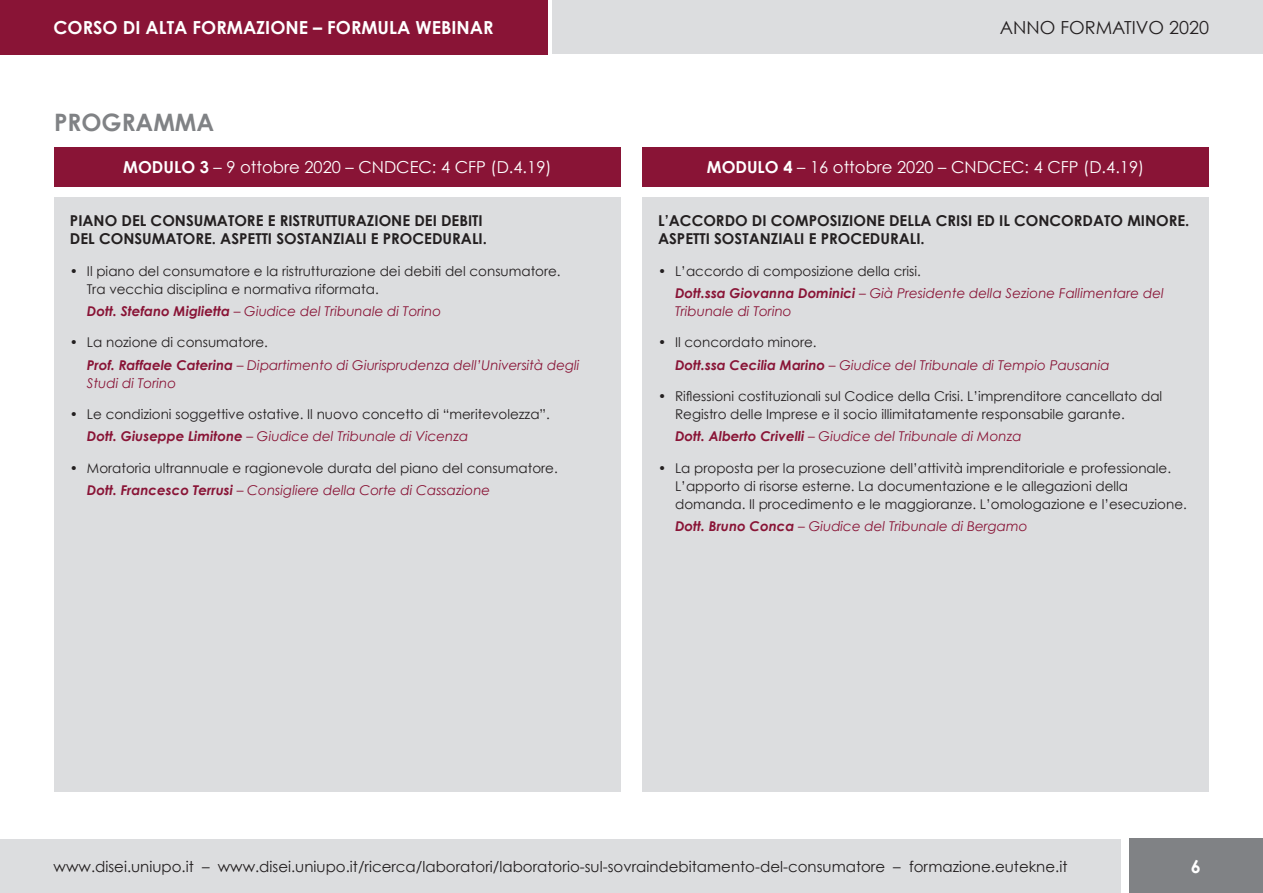
<style>
.page{position:relative;width:1263px;height:893px;background:#fff}
.page>*{position:absolute;margin:0;border:0;box-sizing:border-box;transform-origin:0 0}
.t1{font:700 24px "Century Gothic";color:#808285}
.t2{font:700 18px "Century Gothic";color:#fff}
.t3{font:18px "Century Gothic";color:#231f20}
.t4{font:16.5px "Century Gothic";color:#fff}
.t5{font:700 15px "Century Gothic";color:#231f20}
.t6{font:15px "Century Gothic";color:#231f20}
.t7{font:13.5px/18px "Century Gothic";color:#231f20}
.t8{font:italic 13.5px/18px "Century Gothic";color:#891436}
.s1{font-weight:700}
</style>
<div class="page">
<div style="left:0;top:0;width:548px;height:54px;background:#891436"></div>
<div style="left:552px;top:0;width:711px;height:54px;background:#dcdddf"></div>
<div style="left:0;top:839px;width:1120px;height:54px;background:#dcdddf"></div>
<div style="left:1129px;top:839px;width:134px;height:54px;background:#808285"></div>
<div style="left:54px;top:147px;width:567px;height:40px;background:#891436"></div>
<div style="left:54px;top:198px;width:567px;height:594px;background:#dcdddf"></div>
<div style="left:642px;top:147px;width:567px;height:40px;background:#891436"></div>
<div style="left:642px;top:198px;width:567px;height:594px;background:#dcdddf"></div>
<h2 class="t2" style="left:54px;top:16px;width:441px">CORSO DI ALTA FORMAZIONE – FORMULA WEBINAR</h2>
<h2 class="t3" style="left:1000px;top:16px;width:211px">ANNO FORMATIVO 2020</h2>
<p class="t1" style="left:54px;top:107px;width:162px">PROGRAMMA</p>
<p class="t4" style="left:123px;top:157px;width:430px"><span class="s1">MODULO 3</span> – 9 ottobre 2020 – CNDCEC: 4 CFP (D.4.19)</p>
<p class="t5" style="left:70px;top:211px;width:414px">PIANO DEL CONSUMATORE E RISTRUTTURAZIONE DEI DEBITI</p>
<p class="t5" style="left:70px;top:229px;width:419px">DEL CONSUMATORE. ASPETTI SOSTANZIALI E PROCEDURALI.</p>
<p class="t7" style="left:70px;top:261px;width:492px">• Il piano del consumatore e la ristrutturazione dei debiti del consumatore.</p>
<p class="t7" style="left:87px;top:279px;width:293px">Tra vecchia disciplina e normativa riformata.</p>
<p class="t8" style="left:87px;top:302px;width:356px"><span class="s1">Dott. Stefano Miglietta</span> – Giudice del Tribunale di Torino</p>
<p class="t7" style="left:70px;top:333px;width:200px">• La nozione di consumatore.</p>
<p class="t8" style="left:87px;top:355px;width:494px"><span class="s1">Prof. Raffaele Caterina</span> – Dipartimento di Giurisprudenza dell’Università degli<br>Studi di Torino</p>
<p class="t7" style="left:70px;top:405px;width:481px">• Le condizioni soggettive ostative. Il nuovo concetto di “meritevolezza”.</p>
<p class="t8" style="left:87px;top:427px;width:383px"><span class="s1">Dott. Giuseppe Limitone</span> – Giudice del Tribunale di Vicenza</p>
<p class="t7" style="left:70px;top:459px;width:489px">• Moratoria ultrannuale e ragionevole durata del piano del consumatore.</p>
<p class="t8" style="left:87px;top:481px;width:405px"><span class="s1">Dott. Francesco Terrusi</span> – Consigliere della Corte di Cassazione</p>
<p class="t4" style="left:707px;top:157px;width:439px"><span class="s1">MODULO 4</span> – 16 ottobre 2020 – CNDCEC: 4 CFP (D.4.19)</p>
<p class="t5" style="left:658px;top:211px;width:533px">L’ACCORDO DI COMPOSIZIONE DELLA CRISI ED IL CONCORDATO MINORE.</p>
<p class="t5" style="left:658px;top:229px;width:268px">ASPETTI SOSTANZIALI E PROCEDURALI.</p>
<p class="t7" style="left:658px;top:261px;width:264px">• L’accordo di composizione della crisi.</p>
<p class="t8" style="left:675px;top:284px;width:490px"><span class="s1">Dott.ssa Giovanna Dominici</span> – Già Presidente della Sezione Fallimentare del<br>Tribunale di Torino</p>
<p class="t7" style="left:658px;top:333px;width:160px">• Il concordato minore.</p>
<p class="t8" style="left:675px;top:355px;width:436px"><span class="s1">Dott.ssa Cecilia Marino</span> – Giudice del Tribunale di Tempio Pausania</p>
<p class="t7" style="left:675px;top:387px;width:489px;text-indent:-17px">• Riflessioni costituzionali sul Codice della Crisi. L’imprenditore cancellato dal<br>Registro delle Imprese e il socio illimitatamente responsabile garante.</p>
<p class="t8" style="left:675px;top:427px;width:348px"><span class="s1">Dott. Alberto Crivelli</span> – Giudice del Tribunale di Monza</p>
<p class="t7" style="left:675px;top:459px;width:513px;text-indent:-17px">• La proposta per la prosecuzione dell’attività imprenditoriale e professionale.<br>L’apporto di risorse esterne. La documentazione e le allegazioni della domanda. Il procedimento e le maggioranze. L’omologazione e l’esecuzione.</p>
<p class="t8" style="left:675px;top:517px;width:354px"><span class="s1">Dott. Bruno Conca</span> – Giudice del Tribunale di Bergamo</p>
<p class="t6" style="left:54px;top:858px;width:1015px">www.disei.uniupo.it – www.disei.uniupo.it/ricerca/laboratori/laboratorio-sul-sovraindebitamento-del-consumatore – formazione.eutekne.it</p>
<h2 class="t2" style="left:1191px;top:855px;width:12px">6</h2>
</div>
